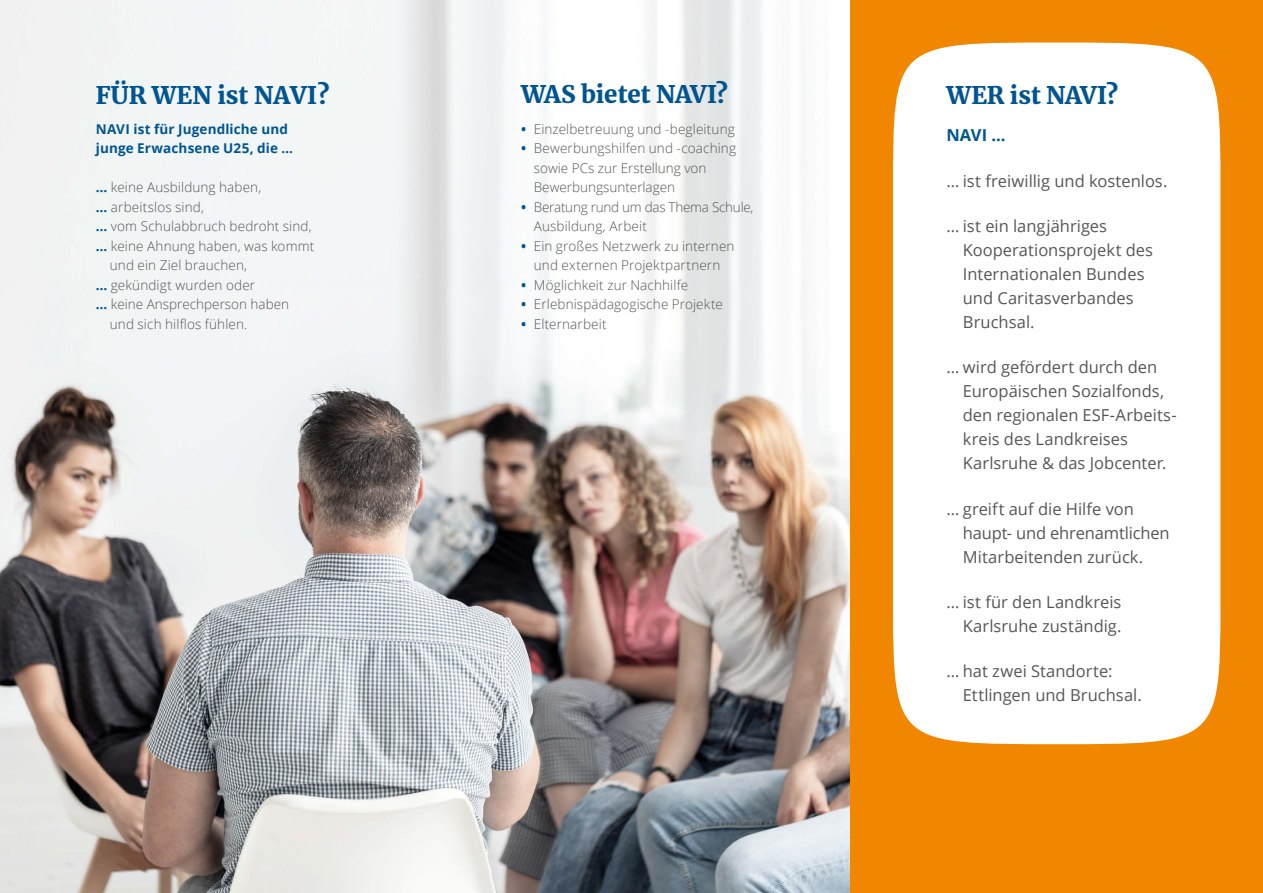
<style>
.page{position:relative;width:1263px;height:893px;background:#fff}
.page>*{position:absolute;margin:0;border:0;box-sizing:border-box;transform-origin:0 0}
.t1{font:900 24px "Merriweather";color:#005590}
.t2{font:16.5px/24px "Open Sans";color:#565655}
.t3{font:700 16.5px "Open Sans";color:#005590}
.t4{font:300 13.5px/19.5px "Open Sans";letter-spacing:.01em;color:#565655}
.t5{font:300 13.5px/19.5px "Open Sans";letter-spacing:-.02em;color:#565655}
.t6{font:700 13.5px/19.5px "Open Sans";letter-spacing:.01em;color:#005590}
.s1{font-weight:700;color:#005590}
</style>
<div class="page">
<img style="left:0;top:368px;width:850px;height:525px">
<div style="left:850px;top:0;width:413px;height:893px;background:#f18700"></div>
<div style="left:893px;top:43px;width:327px;height:701px;background:#fff"></div>
<h1 class="t1" style="left:96px;top:78px;width:235px">FÜR WEN ist NAVI?</h1>
<p class="t6" style="left:96px;top:119px;width:199px">NAVI ist für Jugendliche und junge Erwachsene U25, die …</p>
<p class="t4" style="left:96px;top:177px;width:167px"><span class="s1">…</span> keine Ausbildung haben,</p>
<p class="t4" style="left:96px;top:197px;width:110px"><span class="s1">…</span> arbeitslos sind,</p>
<p class="t4" style="left:96px;top:216px;width:217px"><span class="s1">…</span> vom Schulabbruch bedroht sind,</p>
<p class="t4" style="left:96px;top:236px;width:220px"><span class="s1">…</span> keine Ahnung haben, was kommt</p>
<p class="t4" style="left:110px;top:255px;width:139px">und ein Ziel brauchen,</p>
<p class="t4" style="left:96px;top:275px;width:161px"><span class="s1">…</span> gekündigt wurden oder</p>
<p class="t4" style="left:96px;top:294px;width:195px"><span class="s1">…</span> keine Ansprechperson haben</p>
<p class="t4" style="left:110px;top:314px;width:139px">und sich hilflos fühlen.</p>
<h1 class="t1" style="left:521px;top:78px;width:208px">WAS bietet NAVI?</h1>
<p class="t4" style="left:521px;top:119px;width:215px"><span class="s1">•</span> Einzelbetreuung und -begleitung</p>
<p class="t4" style="left:534px;top:138px;width:204px;text-indent:-13px"><span class="s1">•</span> Bewerbungshilfen und -coaching sowie PCs zur Erstellung von<br>Bewerbungsunterlagen</p>
<p class="t5" style="left:534px;top:197px;width:221px;text-indent:-13px"><span class="s1">•</span> Beratung rund um das Thema Schule,<br>Ausbildung, Arbeit</p>
<p class="t4" style="left:521px;top:236px;width:215px;text-align:center"><span class="s1">•</span> Ein großes Netzwerk zu internen und externen Projektpartnern</p>
<p class="t4" style="left:521px;top:275px;width:169px"><span class="s1">•</span> Möglichkeit zur Nachhilfe</p>
<p class="t4" style="left:521px;top:294px;width:203px"><span class="s1">•</span> Erlebnispädagogische Projekte</p>
<p class="t4" style="left:521px;top:314px;width:87px"><span class="s1">•</span> Elternarbeit</p>
<h1 class="t1" style="left:946px;top:78px;width:173px">WER ist NAVI?</h1>
<p class="t3" style="left:946px;top:124px;width:61px">NAVI …</p>
<p class="t2" style="left:946px;top:168px;width:223px">… ist freiwillig und kostenlos.</p>
<p class="t2" style="left:963px;top:214px;width:192px;text-indent:-16px">… ist ein langjähriges<br>Kooperationsprojekt des<br>Internationalen Bundes und Caritasverbandes<br>Bruchsal.</p>
<p class="t2" style="left:963px;top:355px;width:215px;text-indent:-16px">… wird gefördert durch den<br>Europäischen Sozialfonds, den regionalen ESF-Arbeits&shy;kreis des Landkreises<br>Karlsruhe &amp; das Jobcenter.</p>
<p class="t2" style="left:963px;top:496px;width:208px;text-indent:-16px">… greift auf die Hilfe von haupt- und ehrenamtlichen<br>Mitarbeitenden zurück.</p>
<p class="t2" style="left:946px;top:589px;width:177px;text-align:right">… ist für den Landkreis<br>Karlsruhe zuständig.</p>
<p class="t2" style="left:963px;top:659px;width:180px;text-indent:-16px">… hat zwei Standorte:<br>Ettlingen und Bruchsal.</p>
</div>
